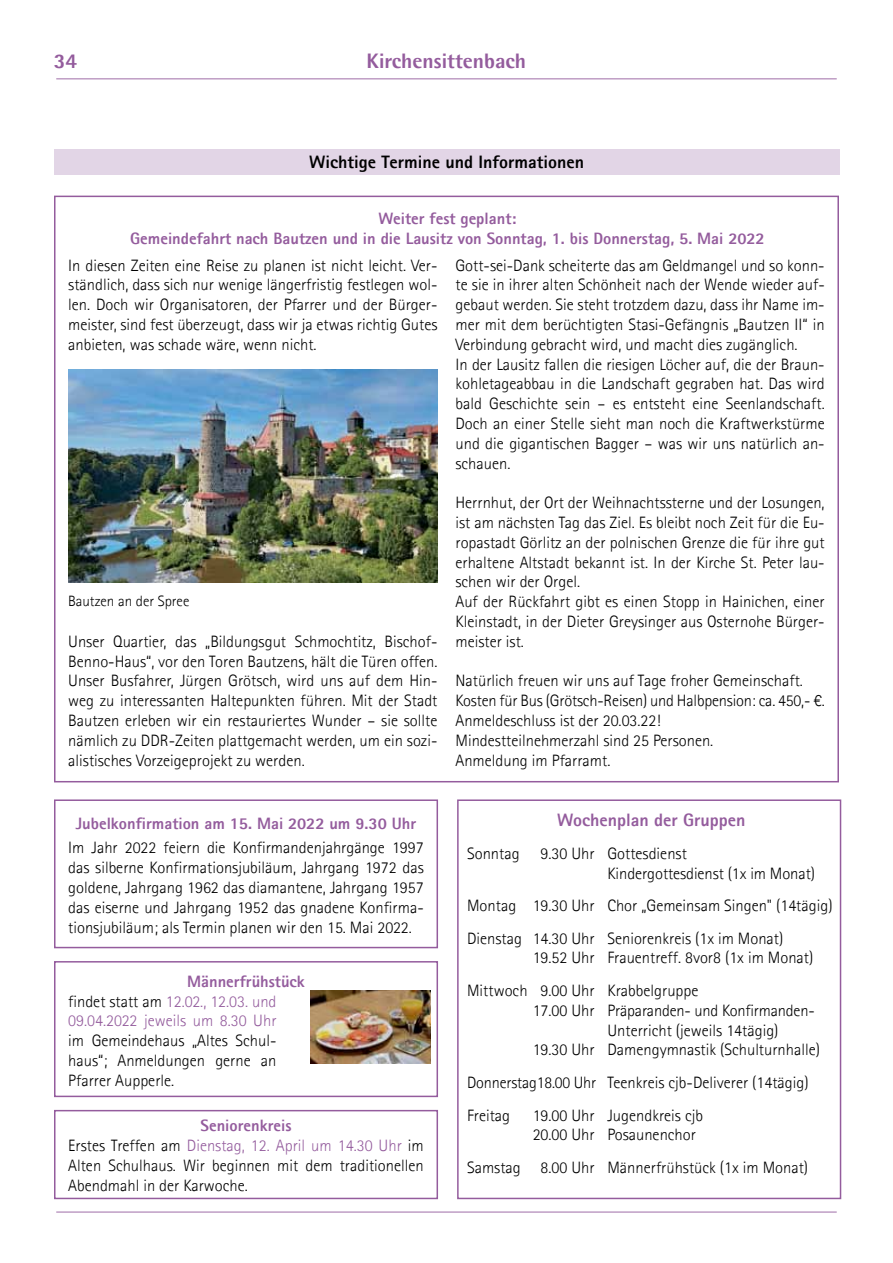
<style>
.page{position:relative;width:893px;height:1263px;background:#fff}
.page>*{position:absolute;margin:0;border:0;box-sizing:border-box;transform-origin:0 0}
.t1{font:800 21px "Agfa Rotis Semisans";color:#945c9d}
.t2{font:800 18px "Agfa Rotis Sans Serif";color:#000}
.t3{font:800 18px "Agfa Rotis Sans Serif";color:#945c9d}
.t4{font:300 16.5px/19.8px "Agfa Rotis Sans Serif";color:#000}
.t5{font:800 16.5px/19.8px "Agfa Rotis Sans Serif";color:#945c9d;text-align:center}
.t6{font:300 16.5px/19.8px "Agfa Rotis Sans Serif";color:#945c9d}
.t7{font:300 15px "Agfa Rotis Sans Serif";color:#000}
.s1{font-weight:800}
.s2{color:#000}
.s3{font-weight:800;color:#945c9d}
.s4{color:#945c9d}
</style>
<div class="page">
<hr style="left:56px;top:1211px;width:781px;height:2px;background:#945c9d">
<hr style="left:56px;top:78px;width:781px;height:2px;background:#945c9d">
<div style="left:54px;top:149px;width:785px;height:25px;background:#e2d5e6"></div>
<div style="left:54px;top:961px;width:384px;height:136px;border:2px solid #945c9d"></div>
<img style="left:311px;top:991px;width:119px;height:72px">
<div style="left:54px;top:799px;width:384px;height:149px;border:2px solid #945c9d"></div>
<div style="left:457px;top:799px;width:384px;height:400px;border:2px solid #945c9d"></div>
<img style="left:68px;top:370px;width:370px;height:213px">
<div style="left:54px;top:1110px;width:384px;height:89px;border:2px solid #945c9d"></div>
<p class="t1" style="left:54px;top:48px;width:25px">34</p>
<p class="t1" style="left:367px;top:48px;width:161px">Kirchensittenbach</p>
<p class="t2" style="left:309px;top:150px;width:276px">Wichtige Termine und Informationen</p>
<p class="t5" style="left:130px;top:208px;width:636px">Weiter fest geplant:<br>Gemeindefahrt nach Bautzen und in die Lausitz von Sonntag, 1. bis Donnerstag, 5. Mai 2022</p>
<p class="t4" style="left:68px;top:255px;width:371px;text-align:justify">In diesen Zeiten eine Reise zu planen ist nicht leicht. Ver&shy;ständlich, dass sich nur wenige längerfristig festlegen wol&shy;len. Doch wir Organisatoren, der Pfarrer und der Bürger&shy;meister, sind fest überzeugt, dass wir ja etwas richtig Gutes anbieten, was schade wäre, wenn nicht.</p>
<p class="t7" style="left:68px;top:592px;width:123px">Bautzen an der Spree</p>
<p class="t4" style="left:68px;top:631px;width:371px;text-align:justify">Unser Quartier, das „Bildungsgut Schmochtitz, Bischof-Benno-Haus“, vor den Toren Bautzens, hält die Türen offen.<br>Unser Busfahrer, Jürgen Grötsch, wird uns auf dem Hin&shy;weg zu interessanten Haltepunkten führen. Mit der Stadt Bautzen erleben wir ein restauriertes Wunder – sie sollte nämlich zu DDR-Zeiten plattgemacht werden, um ein sozi&shy;alistisches Vorzeigeprojekt zu werden.</p>
<p class="t5" style="left:76px;top:814px;width:342px">Jubelkonfirmation am 15. Mai 2022 um 9.30 Uhr</p>
<p class="t4" style="left:68px;top:838px;width:357px;text-align:justify">Im Jahr 2022 feiern die Konfirmandenjahrgänge 1997 das silberne Konfirmationsjubiläum, Jahrgang 1972 das goldene, Jahrgang 1962 das diamantene, Jahrgang 1957 das eiserne und Jahrgang 1952 das gnadene Konfirma&shy;tionsjubiläum; als Termin planen wir den 15. Mai 2022.</p>
<p class="t6" style="left:68px;top:971px;width:238px;text-indent:119px"><span class="s1">Männerfrühstück </span><span class="s2">findet statt am</span> 12.02., 12.03. und<br>09.04.2022 jeweils um 8.30 Uhr</p>
<p class="t4" style="left:68px;top:1031px;width:210px;text-align:justify">im Gemeindehaus „Altes Schul&shy;haus“; Anmeldungen gerne an Pfarrer Aupperle.</p>
<p class="t4" style="left:68px;top:1116px;width:357px;text-indent:132px"><span class="s3">Seniorenkreis<br></span>Erstes Treffen am <span class="s4">Dienstag, 12. April um 14.30 Uhr</span> im Alten Schulhaus. Wir beginnen mit dem traditionellen Abendmahl in der Karwoche.</p>
<p class="t4" style="left:455px;top:255px;width:371px">Gott-sei-Dank scheiterte das am Geldmangel und so konn&shy;te sie in ihrer alten Schönheit nach der Wende wieder auf&shy;gebaut werden. Sie steht trotzdem dazu, dass ihr Name im&shy;mer mit dem berüchtigten Stasi-Gefängnis „Bautzen II“ in Verbindung gebracht wird, und macht dies zugänglich.<br>In der Lausitz fallen die riesigen Löcher auf, die der Braun&shy;kohletageabbau in die Landschaft gegraben hat. Das wird bald Geschichte sein – es entsteht eine Seenlandschaft.<br>Doch an einer Stelle sieht man noch die Kraftwerkstürme und die gigantischen Bagger – was wir uns natürlich an&shy;schauen.</p>
<p class="t4" style="left:455px;top:493px;width:371px">Herrnhut, der Ort der Weihnachtssterne und der Losungen, ist am nächsten Tag das Ziel. Es bleibt noch Zeit für die Eu&shy;ropastadt Görlitz an der polnischen Grenze die für ihre gut erhaltene Altstadt bekannt ist. In der Kirche St. Peter lau&shy;schen wir der Orgel.<br>Auf der Rückfahrt gibt es einen Stopp in Hainichen, einer Kleinstadt, in der Dieter Greysinger aus Osternohe Bürger&shy;meister ist.</p>
<p class="t4" style="left:455px;top:671px;width:371px">Natürlich freuen wir uns auf Tage froher Gemeinschaft.<br>Kosten für Bus (Grötsch-Reisen) und Halbpension: ca. 450,- €.<br>Anmeldeschluss ist der 20.03.22!<br>Mindestteilnehmerzahl sind 25 Personen.<br>Anmeldung im Pfarramt.</p>
<p class="t3" style="left:557px;top:808px;width:190px">Wochenplan der Gruppen</p>
<p class="t4" style="left:467px;top:843px;width:54px">Sonntag</p>
<p class="t4" style="left:607px;top:843px;width:209px;text-indent:-67px">9.30 Uhr Gottesdienst<br>Kindergottesdienst (1x im Monat)</p>
<p class="t4" style="left:467px;top:889px;width:367px;line-height:32.5px">Montag 19.30 Uhr Chor „Gemeinsam Singen" (14tägig)<br>Dienstag 14.30 Uhr Seniorenkreis (1x im Monat)</p>
<p class="t4" style="left:467px;top:941px;width:348px;line-height:32.5px;text-indent:66px">19.52 Uhr Frauentreff. 8vor8 (1x im Monat)<br>Mittwoch 9.00 Uhr Krabbelgruppe</p>
<p class="t4" style="left:533px;top:1000px;width:284px">17.00 Uhr Präparanden- und Konfirmanden-</p>
<p class="t4" style="left:607px;top:1020px;width:173px">Unterricht (jeweils 14tägig)</p>
<p class="t4" style="left:533px;top:1040px;width:289px">19.30 Uhr Damengymnastik (Schulturnhalle)</p>
<p class="t4" style="left:467px;top:1066px;width:343px;line-height:32.5px">Donnerstag18.00 Uhr Teenkreis cjb-Deliverer (14tägig)<br>Freitag</p>
<p class="t4" style="left:533px;top:1105px;width:172px">19.00 Uhr Jugendkreis cjb<br>20.00 Uhr Posaunenchor</p>
<p class="t4" style="left:467px;top:1157px;width:343px">Samstag 8.00 Uhr Männerfrühstück (1x im Monat)</p>
</div>
